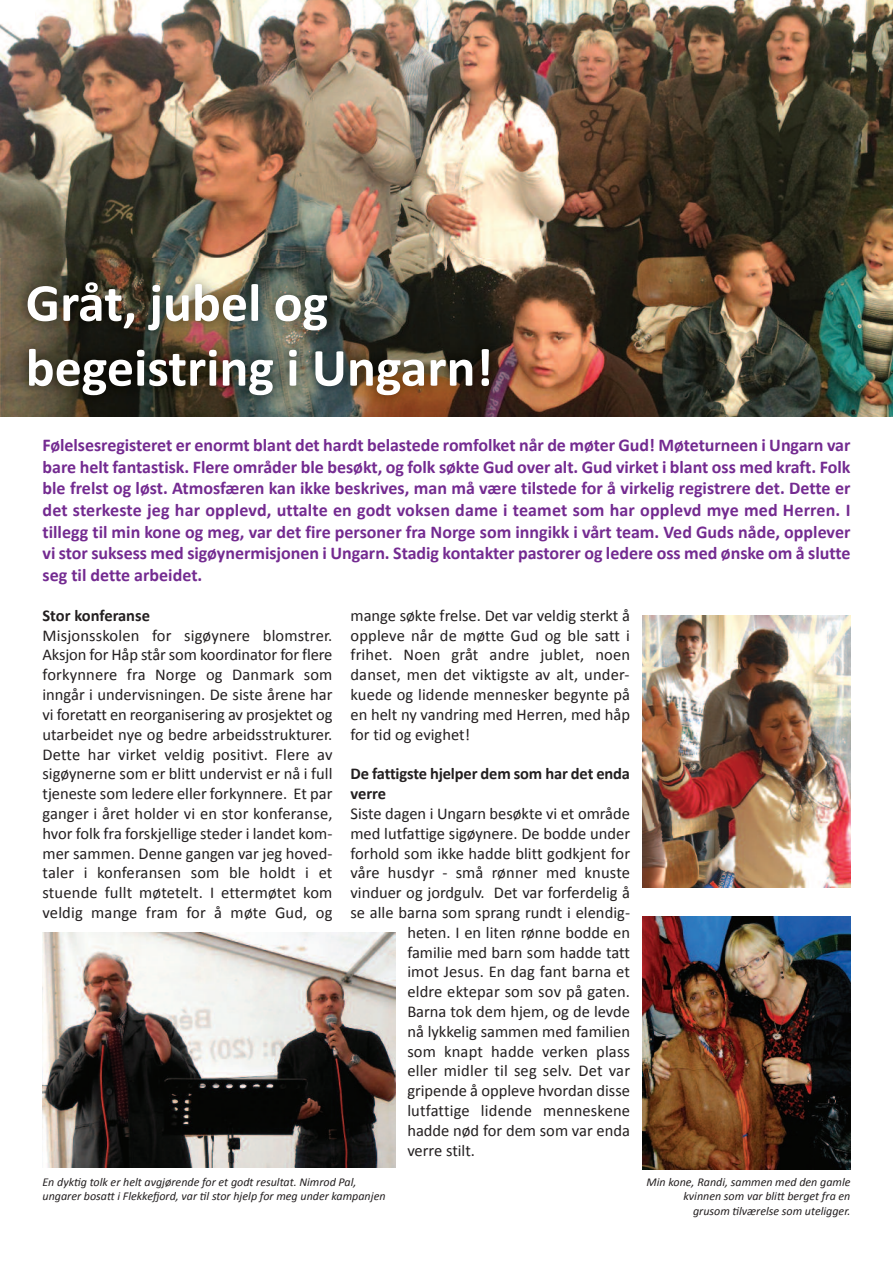
<style>
.page{position:relative;width:893px;height:1263px;background:#fff}
.page>*{position:absolute;margin:0;border:0;box-sizing:border-box;transform-origin:0 0}
.t1{font:700 54px/64.8px "Calibri";color:#fff}
.t2{font:700 18px/21.6px "Calibri";color:#742b91;text-align:justify}
.t3{font:16.5px/19.8px "Calibri";color:#231f20;text-align:justify}
.t4{font:700 16.5px/19.8px "Calibri";letter-spacing:-.01em;color:#231f20}
.t5{font:italic 12px/14.4px "Calibri";color:#231f20}
</style>
<div class="page">
<img style="left:1px;top:0;width:892px;height:416px">
<img style="left:0;top:259px;width:557px;height:180px">
<img style="left:1px;top:259px;width:556px;height:157px">
<img style="left:642px;top:616px;width:208px;height:271px">
<img style="left:642px;top:917px;width:208px;height:252px">
<img style="left:43px;top:932px;width:352px;height:235px">
<img style="left:0;top:12px;width:35px;height:168px">
<h1 class="t1" style="left:26px;top:270px;width:469px">Gråt, jubel og begeistring i Ungarn!</h1>
<p class="t2" style="left:43px;top:434px;width:809px">Følelsesregisteret er enormt blant det hardt belastede romfolket når de møter Gud! Møteturneen i Ungarn var bare helt fantastisk. Flere områder ble besøkt, og folk søkte Gud over alt. Gud virket i blant oss med kraft. Folk ble frelst og løst. Atmosfæren kan ikke beskrives, man må være tilstede for å virkelig registrere det. Dette er det sterkeste jeg har opplevd, uttalte en godt voksen dame i teamet som har opplevd mye med Herren. I tillegg til min kone og meg, var det fire personer fra Norge som inngikk i vårt team. Ved Guds nåde, opplever vi stor suksess med sigøynermisjonen i Ungarn. Stadig kontakter pastorer og ledere oss med ønske om å slutte seg til dette arbeidet.</p>
<p class="t4" style="left:43px;top:605px;width:109px">Stor konferanse</p>
<p class="t3" style="left:43px;top:625px;width:291px">Misjonsskolen for sigøynere blomstrer.<br>Aksjon for Håp står som koordinator for flere forkynnere fra Norge og Danmark som inngår i undervisningen. De siste årene har vi foretatt en reorganisering av prosjektet og utarbeidet nye og bedre arbeidsstrukturer.<br>Dette har virket veldig positivt. Flere av sigøynerne som er blitt undervist er nå i full tjeneste som ledere eller forkynnere. Et par ganger i året holder vi en stor konferanse, hvor folk fra forskjellige steder i landet kom&shy;mer sammen. Denne gangen var jeg hoved&shy;taler i konferansen som ble holdt i et stuende fullt møtetelt. I ettermøtet kom veldig mange fram for å møte Gud, og</p>
<p class="t3" style="left:350px;top:605px;width:281px">mange søkte frelse. Det var veldig sterkt å oppleve når de møtte Gud og ble satt i frihet. Noen gråt andre jublet, noen danset, men det viktigste av alt, under&shy;kuede og lidende mennesker begynte på en helt ny vandring med Herren, med håp for tid og evighet!</p>
<p class="t4" style="left:350px;top:764px;width:281px">De fattigste hjelper dem som har det enda verre</p>
<p class="t3" style="left:350px;top:803px;width:281px">Siste dagen i Ungarn besøkte vi et område</p>
<p class="t3" style="left:350px;top:823px;width:281px">med lutfattige sigøynere. De bodde under</p>
<p class="t3" style="left:350px;top:843px;width:281px">forhold som ikke hadde blitt godkjent for</p>
<p class="t3" style="left:350px;top:863px;width:281px">våre husdyr - små rønner med knuste</p>
<p class="t3" style="left:350px;top:882px;width:281px">vinduer og jordgulv. Det var forferdelig å</p>
<p class="t3" style="left:350px;top:902px;width:281px">se alle barna som sprang rundt i elendig-</p>
<p class="t3" style="left:407px;top:922px;width:224px">heten. I en liten rønne bodde en</p>
<p class="t3" style="left:407px;top:942px;width:224px">familie med barn som hadde tatt</p>
<p class="t3" style="left:407px;top:962px;width:224px">imot Jesus. En dag fant barna et</p>
<p class="t3" style="left:407px;top:981px;width:224px">eldre ektepar som sov på gaten.</p>
<p class="t3" style="left:407px;top:1001px;width:224px">Barna tok dem hjem, og de levde</p>
<p class="t3" style="left:407px;top:1021px;width:224px">nå lykkelig sammen med familien</p>
<p class="t3" style="left:407px;top:1041px;width:224px">som knapt hadde verken plass</p>
<p class="t3" style="left:407px;top:1061px;width:224px">eller midler til seg selv. Det var</p>
<p class="t3" style="left:407px;top:1080px;width:224px">gripende å oppleve hvordan disse</p>
<p class="t3" style="left:407px;top:1100px;width:224px">lutfattige lidende menneskene</p>
<p class="t3" style="left:407px;top:1120px;width:224px">hadde nød for dem som var enda</p>
<p class="t3" style="left:407px;top:1140px;width:69px">verre stilt.</p>
<p class="t5" style="left:43px;top:1175px;width:345px">En dyktig tolk er helt avgjørende for et godt resultat. Nimrod Pal, ungarer bosatt i Flekkefjord, var til stor hjelp for meg under kampanjen</p>
<p class="t5" style="left:647px;top:1175px;width:205px;text-align:right">Min kone, Randi, sammen med den gamle kvinnen som var blitt berget fra en grusom tilværelse som uteligger.</p>
</div>
